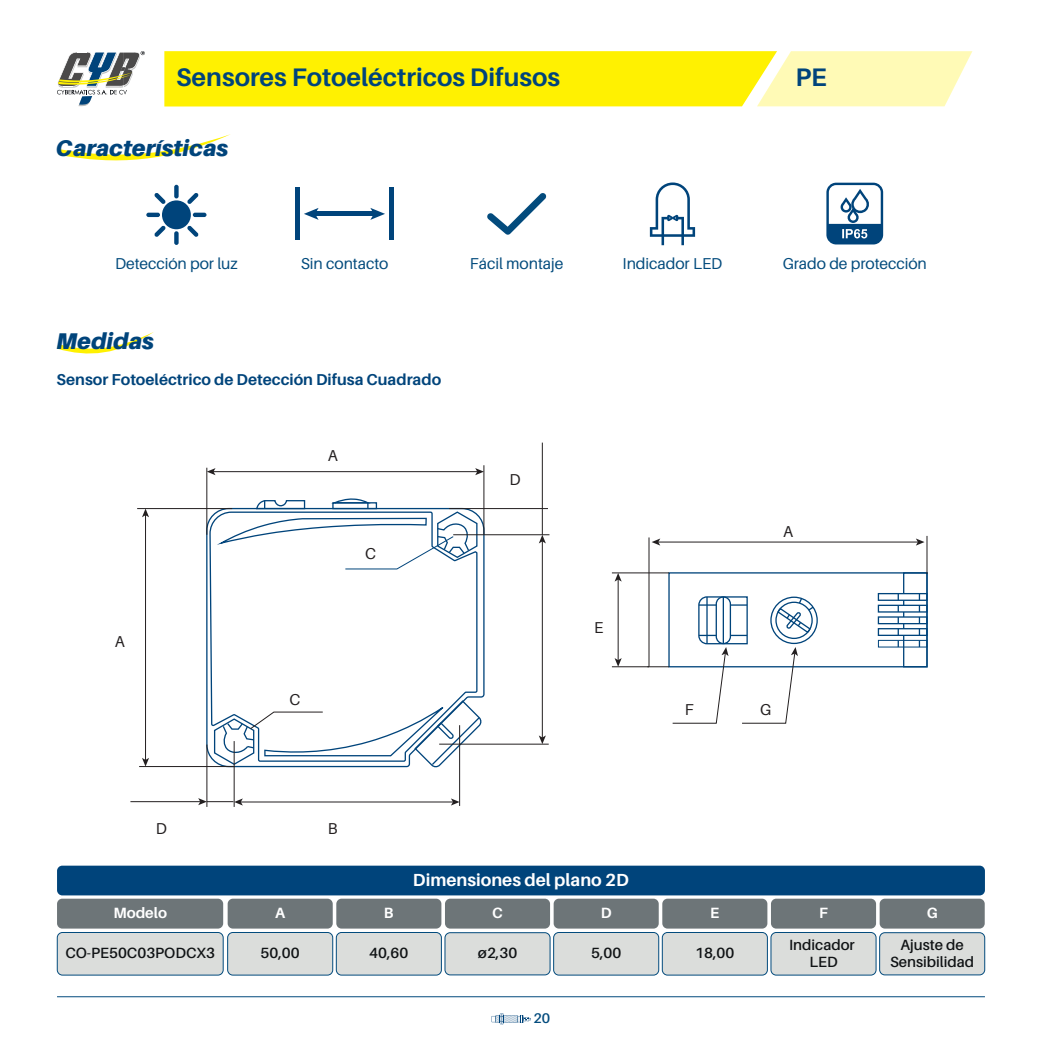
<style>
.page{position:relative;width:1042px;height:1042px;background:#fff}
.page>*{position:absolute;margin:0;border:0;box-sizing:border-box;transform-origin:0 0}
.t1{font:700 25.38px "Aileron";color:#00447b}
.t2{font:italic 900 22.75px "Aileron";color:#00447b}
.t3{font:700 17.5px "Aileron";color:#fff}
.t4{font:15.75px "Aileron";letter-spacing:-.005em;color:#034b7d}
.t5{font:700 15.75px "Aileron";color:#00447b}
.t6{font:15.75px "Aileron";color:#231f20}
.t7{font:600 14.88px/17.8px "Aileron";color:#101315;text-align:center}
.t8{font:700 14.88px "Aileron";color:#fff}
.t9{font:600 14px "Aileron";color:#034b7d}
</style>
<div class="page">
<svg style="left:164px;top:51px;width:808px;height:55px;background:#fff333"></svg>
<svg style="left:57px;top:51px;width:88px;height:55px"></svg>
<svg style="left:205px;top:507px;width:280px;height:261px"></svg>
<hr style="left:206px;top:744px;width:1px;height:63px;background:#231f20">
<hr style="left:234px;top:741px;width:1px;height:66px;background:#231f20">
<hr style="left:206px;top:468px;width:1px;height:67px;background:#231f20">
<hr style="left:137px;top:508px;width:95px;height:1px;background:#231f20">
<hr style="left:483px;top:465px;width:1px;height:70px;background:#231f20">
<hr style="left:449px;top:508px;width:99px;height:1px;background:#231f20">
<hr style="left:453px;top:534px;width:96px;height:1px;background:#231f20">
<hr style="left:439px;top:744px;width:110px;height:1px;background:#231f20">
<hr style="left:459px;top:725px;width:1px;height:81px;background:#231f20">
<hr style="left:139px;top:766px;width:96px;height:1px;background:#231f20">
<hr style="left:145px;top:515px;width:1px;height:245px;background:#231f20">
<svg style="left:142px;top:508px;width:7px;height:9px"></svg>
<svg style="left:142px;top:758px;width:7px;height:8px"></svg>
<hr style="left:130px;top:801px;width:71px;height:1px;background:#231f20">
<hr style="left:240px;top:801px;width:213px;height:1px;background:#231f20">
<svg style="left:451px;top:798px;width:9px;height:7px"></svg>
<hr style="left:542px;top:541px;width:1px;height:197px;background:#231f20">
<svg style="left:539px;top:735px;width:7px;height:9px"></svg>
<hr style="left:542px;top:442px;width:1px;height:66px;background:#231f20">
<hr style="left:213px;top:471px;width:265px;height:1px;background:#231f20">
<svg style="left:207px;top:468px;width:8px;height:7px"></svg>
<svg style="left:475px;top:468px;width:9px;height:7px"></svg>
<svg style="left:539px;top:508px;width:7px;height:35px"></svg>
<svg style="left:198px;top:798px;width:45px;height:7px"></svg>
<div style="left:878px;top:593px;width:49px;height:8px;border:1px solid #00447b"></div>
<div style="left:878px;top:605px;width:49px;height:7px;border:1px solid #00447b"></div>
<div style="left:878px;top:616px;width:49px;height:8px;border:1px solid #00447b"></div>
<div style="left:878px;top:628px;width:49px;height:8px;border:1px solid #00447b"></div>
<div style="left:878px;top:640px;width:49px;height:7px;border:1px solid #00447b"></div>
<svg style="left:897px;top:571px;width:31px;height:97px"></svg>
<hr style="left:926px;top:536px;width:1px;height:38px;background:#231f20">
<hr style="left:658px;top:541px;width:260px;height:1px;background:#231f20">
<svg style="left:651px;top:538px;width:9px;height:7px"></svg>
<svg style="left:916px;top:538px;width:8px;height:7px"></svg>
<hr style="left:612px;top:572px;width:57px;height:1px;background:#231f20">
<hr style="left:612px;top:666px;width:37px;height:1px;background:#231f20">
<hr style="left:618px;top:579px;width:1px;height:81px;background:#231f20">
<svg style="left:614px;top:573px;width:8px;height:8px"></svg>
<svg style="left:614px;top:658px;width:8px;height:9px"></svg>
<svg style="left:647px;top:595px;width:168px;height:129px"></svg>
<svg style="left:212px;top:498px;width:267px;height:72px"></svg>
<svg style="left:213px;top:697px;width:270px;height:72px"></svg>
<hr style="left:648px;top:537px;width:1px;height:130px;background:#231f20">
<div style="left:57px;top:865px;width:928px;height:30px;background:#00447b;border-radius:5px"></div>
<div style="left:57px;top:898px;width:166px;height:30px;background:#6d7578;border-radius:5px"></div>
<div style="left:57px;top:932px;width:166px;height:43px;background:#dbdddb;border-radius:5px"></div>
<div style="left:57px;top:932px;width:166px;height:43px;border:1px solid #034b7d;border-radius:5px"></div>
<div style="left:336px;top:898px;width:105px;height:30px;background:#6d7578;border-radius:5px"></div>
<div style="left:336px;top:932px;width:105px;height:43px;background:#dbdddb;border-radius:5px"></div>
<div style="left:336px;top:932px;width:106px;height:43px;border:1px solid #034b7d;border-radius:5px"></div>
<div style="left:445px;top:898px;width:105px;height:30px;background:#6d7578;border-radius:5px"></div>
<div style="left:445px;top:932px;width:105px;height:43px;background:#dbdddb;border-radius:5px"></div>
<div style="left:445px;top:932px;width:105px;height:43px;border:1px solid #034b7d;border-radius:5px"></div>
<div style="left:554px;top:898px;width:105px;height:30px;background:#6d7578;border-radius:5px"></div>
<div style="left:554px;top:932px;width:105px;height:43px;background:#dbdddb;border-radius:5px"></div>
<div style="left:553px;top:932px;width:106px;height:43px;border:1px solid #034b7d;border-radius:5px"></div>
<div style="left:771px;top:898px;width:105px;height:30px;background:#6d7578;border-radius:5px"></div>
<div style="left:771px;top:932px;width:105px;height:43px;background:#dbdddb;border-radius:5px"></div>
<div style="left:771px;top:932px;width:105px;height:43px;border:1px solid #034b7d;border-radius:5px"></div>
<div style="left:879px;top:898px;width:105px;height:30px;background:#6d7578;border-radius:5px"></div>
<div style="left:879px;top:932px;width:105px;height:43px;background:#dbdddb;border-radius:5px"></div>
<div style="left:879px;top:932px;width:106px;height:43px;border:1px solid #034b7d;border-radius:5px"></div>
<div style="left:662px;top:898px;width:105px;height:30px;background:#6d7578;border-radius:5px"></div>
<div style="left:662px;top:932px;width:105px;height:43px;background:#dbdddb;border-radius:5px"></div>
<div style="left:662px;top:932px;width:105px;height:43px;border:1px solid #034b7d;border-radius:5px"></div>
<div style="left:228px;top:898px;width:105px;height:30px;background:#6d7578;border-radius:5px"></div>
<div style="left:228px;top:932px;width:105px;height:43px;background:#dbdddb;border-radius:5px"></div>
<div style="left:227px;top:932px;width:106px;height:43px;border:1px solid #034b7d;border-radius:5px"></div>
<hr style="left:57px;top:996px;width:928px;height:1px;background:#034b7d">
<svg style="left:492px;top:1013px;width:39px;height:11px"></svg>
<svg style="left:487px;top:193px;width:59px;height:42px"></svg>
<div style="left:295px;top:187px;width:5px;height:53px;background:#00447b"></div>
<div style="left:389px;top:187px;width:5px;height:53px;background:#00447b"></div>
<div style="left:314px;top:211px;width:61px;height:5px;background:#00447b"></div>
<svg style="left:304px;top:208px;width:15px;height:12px"></svg>
<svg style="left:370px;top:208px;width:15px;height:12px"></svg>
<svg style="left:650px;top:182px;width:45px;height:63px"></svg>
<div style="left:162px;top:200px;width:29px;height:29px;background:#00447b;border-radius:50%"></div>
<div style="left:174px;top:185px;width:5px;height:13px;background:#00447b;border-radius:2px"></div>
<div style="left:174px;top:231px;width:5px;height:14px;background:#00447b;border-radius:2px"></div>
<hr style="left:193px;top:213px;width:13px;height:4px;background:#00447b;border-radius:2px">
<hr style="left:146px;top:213px;width:14px;height:4px;background:#00447b;border-radius:2px">
<svg style="left:187px;top:226px;width:12px;height:11px"></svg>
<svg style="left:154px;top:193px;width:12px;height:11px"></svg>
<svg style="left:154px;top:226px;width:12px;height:11px"></svg>
<svg style="left:187px;top:193px;width:12px;height:11px"></svg>
<svg style="left:826px;top:183px;width:57px;height:61px"></svg>
<svg style="left:58px;top:134px;width:173px;height:27px"></svg>
<svg style="left:57px;top:332px;width:97px;height:22px"></svg>
<h1 class="t1" style="left:176px;top:63px;width:385px">Sensores Fotoeléctricos Difusos</h1>
<h1 class="t1" style="left:795px;top:63px;width:33px">PE</h1>
<h2 class="t2" style="left:56px;top:135px;width:174px">Características</h2>
<p class="t4" style="left:115px;top:255px;width:124px">Detección por luz</p>
<p class="t4" style="left:301px;top:255px;width:89px">Sin contacto</p>
<p class="t4" style="left:470px;top:255px;width:95px">Fácil montaje</p>
<p class="t4" style="left:622px;top:255px;width:101px">Indicador LED</p>
<p class="t4" style="left:782px;top:255px;width:146px">Grado de protección</p>
<h2 class="t2" style="left:56px;top:327px;width:99px">Medidas</h2>
<p class="t5" style="left:57px;top:371px;width:386px">Sensor Fotoeléctrico de Detección Difusa Cuadrado</p>
<p class="t6" style="left:115px;top:633px;width:12px">A</p>
<p class="t6" style="left:328px;top:447px;width:12px">A</p>
<p class="t6" style="left:365px;top:544px;width:13px">C</p>
<p class="t6" style="left:290px;top:690px;width:13px">C</p>
<p class="t6" style="left:509px;top:470px;width:13px">D</p>
<p class="t6" style="left:594px;top:619px;width:11px">E</p>
<p class="t6" style="left:156px;top:820px;width:13px">D</p>
<p class="t6" style="left:328px;top:820px;width:11px">B</p>
<p class="t3" style="left:413px;top:870px;width:217px">Dimensiones del plano 2D</p>
<p class="t8" style="left:113px;top:905px;width:55px">Modelo</p>
<p class="t7" style="left:65px;top:944px;width:151px">CO-PE50C03PODCX3</p>
<p class="t7" style="left:369px;top:944px;width:41px">40,60</p>
<p class="t8" style="left:275px;top:905px;width:12px">A</p>
<p class="t8" style="left:384px;top:905px;width:11px">B</p>
<p class="t7" style="left:261px;top:944px;width:41px">50,00</p>
<p class="t8" style="left:492px;top:905px;width:12px">C</p>
<p class="t7" style="left:478px;top:944px;width:41px">ø2,30</p>
<p class="t8" style="left:601px;top:905px;width:12px">D</p>
<p class="t7" style="left:591px;top:944px;width:32px">5,00</p>
<p class="t9" style="left:533px;top:1010px;width:18px">20</p>
<p class="t6" style="left:685px;top:700px;width:10px">F</p>
<p class="t6" style="left:783px;top:523px;width:12px">A</p>
<p class="t6" style="left:760px;top:700px;width:13px">G</p>
<p class="t8" style="left:710px;top:905px;width:11px">E</p>
<p class="t7" style="left:695px;top:944px;width:41px">18,00</p>
<p class="t8" style="left:819px;top:905px;width:10px">F</p>
<p class="t7" style="left:789px;top:935px;width:67px">Indicador<br>LED</p>
<p class="t8" style="left:926px;top:905px;width:12px">G</p>
<p class="t7" style="left:890px;top:935px;width:86px">Ajuste de<br>Sensibilidad</p>
</div>
